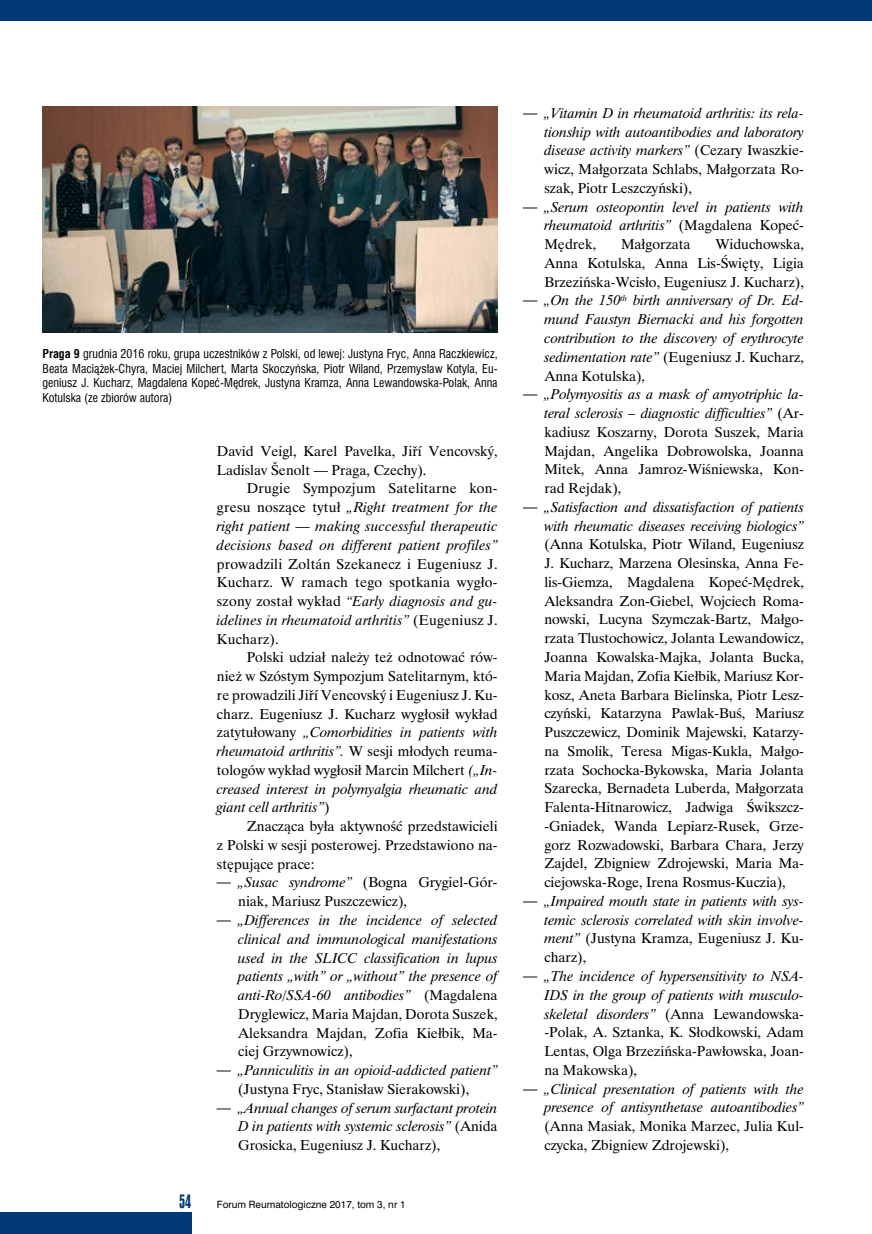
<style>
.page{position:relative;width:872px;height:1234px;background:#fff}
.page>*{position:absolute;margin:0;border:0;box-sizing:border-box;transform-origin:0 0}
.t1{font:18px "Swis 924 EU";color:#003976}
._30_Tekst{font:14.25px/18.8px "Time Ibis EE";color:#000;text-align:justify}
.t2{font:italic 14.25px/18.8px "Time Ibis EE";color:#000;text-align:justify}
._60_Rycina_-_podpis{font:12px/14.7px "Swis 721 Cn EU";color:#000;text-align:justify}
.t3{font:9.3px "Swis 721 PL";color:#000}
.s1{font-weight:700}
.s2{font-style:italic}
.s3{font-family:"Swis 721 Cn EU"}
.s4{font-family:"Swis 721 Cn EU";font-style:normal}
.s5{font-style:normal}
</style>
<div class="page">
<div style="left:0;top:0;width:872px;height:21px;background:#003976"></div>
<div style="left:0;top:1212px;width:191px;height:21px;background:#003976"></div>
<img style="left:42px;top:106px;width:455px;height:226px">
<p class="_60_Rycina_-_podpis" style="left:43px;top:346px;width:457px"><span class="s1">Praga 9</span> grudnia 2016 roku, grupa uczestników z Polski, od lewej: Justyna Fryc, Anna Raczkiewicz, Beata Maciążek-Chyra, Maciej Milchert, Marta Skoczyńska, Piotr Wiland, Przemysław Kotyla, Eu&shy;geniusz J. Kucharz, Magdalena Kopeć-Mędrek, Justyna Kramza, Anna Lewandowska-Polak, Anna Kotulska (ze zbiorów autora)</p>
<p class="_30_Tekst" style="left:217px;top:441px;width:282px">David Veigl, Karel Pavelka, Jiří Vencovský,<br>Ladislav Šenolt — Praga, Czechy).</p>
<p class="_30_Tekst" style="left:217px;top:479px;width:282px;text-indent:30px">Drugie Sympozjum Satelitarne kon&shy;gresu noszące tytuł <span class="s2">„Right treatment for the right patient — making successful therapeutic decisions based on different patient profiles” </span>prowadzili Zoltán Szekanecz i Eugeniusz J.<br>Kucharz. W ramach tego spotkania wygło&shy;szony został wykład <span class="s2">“Early diagnosis and gu&shy;idelines in rheumatoid arthritis”</span> (Eugeniusz J.<br>Kucharz).</p>
<p class="_30_Tekst" style="left:217px;top:647px;width:282px;text-indent:30px">Polski udział należy też odnotować rów&shy;nież w Szóstym Sympozjum Satelitarnym, któ&shy;re prowadzili Jiří Vencovský i Eugeniusz J. Ku&shy;charz. Eugeniusz J. Kucharz wygłosił wykład zatytułowany <span class="s2">„Comorbidities in patients with rheumatoid arthritis”.</span> W sesji młodych reuma&shy;tologów wykład wygłosił Marcin Milchert <span class="s2">(„In&shy;creased interest in polymyalgia rheumatic and giant cell arthritis”</span>)</p>
<p class="_30_Tekst" style="left:217px;top:816px;width:282px;text-indent:30px">Znacząca była aktywność przedstawicieli z Polski w sesji posterowej. Przedstawiono na&shy;stępujące prace:</p>
<p class="_30_Tekst" style="left:238px;top:872px;width:261px;text-indent:-21px"><span class="s3">—</span> <span class="s2">„Susac syndrome”</span> (Bogna Grygiel-Gór&shy;niak, Mariusz Puszczewicz),</p>
<p class="t2" style="left:238px;top:910px;width:261px;text-indent:-21px"><span class="s4">—</span> „Differences in the incidence of selected clinical and immunological manifestations used in the SLICC classification in lupus patients „with” or „without” the presence of anti-Ro/SSA-60 antibodies” <span class="s5">(Magdalena Dryglewicz, Maria Majdan, Dorota Suszek, Aleksandra Majdan, Zofia Kiełbik, Ma&shy;ciej Grzywnowicz),</span></p>
<p class="t2" style="left:217px;top:1060px;width:282px;text-align:center"><span class="s4">—</span> „Panniculitis in an opioid-addicted patient” <span class="s5">(Justyna Fryc, Stanisław Sierakowski),</span></p>
<p class="t2" style="left:238px;top:1097px;width:261px;text-indent:-21px"><span class="s4">—</span> „Annual changes of serum surfactant protein D in patients with systemic sclerosis” <span class="s5">(Anida Grosicka, Eugeniusz J. Kucharz),</span></p>
<p class="t1" style="left:179px;top:1189px;width:14px">54</p>
<p class="t3" style="left:217px;top:1198px;width:190px">Forum Reumatologiczne 2017, tom 3, nr 1</p>
<p class="t2" style="left:544px;top:103px;width:261px;text-indent:-21px"><span class="s4">—</span> „Vitamin D in rheumatoid arthritis: its rela&shy;tionship with autoantibodies and laboratory disease activity markers” <span class="s5">(Cezary Iwaszkie&shy;wicz, Małgorzata Schlabs, Małgorzata Ro&shy;szak, Piotr Leszczyński),</span></p>
<p class="t2" style="left:544px;top:197px;width:261px;text-indent:-21px"><span class="s4">—</span> „Serum osteopontin level in patients with rheumatoid arthritis” <span class="s5">(Magdalena Kopeć-Mędrek,</span></p>
<p class="_30_Tekst" style="left:544px;top:235px;width:261px;text-indent:171px">Widuchowska, Anna Kotulska, Anna Lis-Święty, Ligia Brzezińska-Wcisło, Eugeniusz J. Kucharz),</p>
<p class="t2" style="left:544px;top:291px;width:261px;text-indent:-21px"><span class="s4">—</span> „On the 150<sup>th</sup> birth anniversary of Dr. Ed&shy;mund Faustyn Biernacki and his forgotten contribution to the discovery of erythrocyte sedimentation rate” <span class="s5">(Eugeniusz J. Kucharz, Anna Kotulska),</span></p>
<p class="_30_Tekst" style="left:544px;top:385px;width:261px;text-indent:-21px"><span class="s3">—</span> <span class="s2">„Polymyositis as a mask of amyotriphic la&shy;teral sclerosis – diagnostic difficulties”</span> (Ar&shy;kadiusz Koszarny, Dorota Suszek, Maria Majdan, Angelika Dobrowolska, Joanna Mitek, Anna Jamroz-Wiśniewska, Kon&shy;rad Rejdak),</p>
<p class="_30_Tekst" style="left:544px;top:497px;width:261px;text-indent:-21px"><span class="s3">—</span> <span class="s2">„Satisfaction and dissatisfaction of patients with rheumatic diseases receiving biologics” </span>(Anna Kotulska, Piotr Wiland, Eugeniusz J. Kucharz, Marzena Olesinska, Anna Fe&shy;lis-Giemza, Magdalena Kopeć-Mędrek, Aleksandra Zon-Giebel, Wojciech Roma&shy;nowski, Lucyna Szymczak-Bartz, Małgo&shy;rzata Tlustochowicz, Jolanta Lewandowicz, Joanna Kowalska-Majka, Jolanta Bucka, Maria Majdan, Zofia Kiełbik, Mariusz Kor&shy;kosz, Aneta Barbara Bielinska, Piotr Lesz&shy;czyński, Katarzyna Pawlak-Buś, Mariusz Puszczewicz, Dominik Majewski, Katarzy&shy;na Smolik, Teresa Migas-Kukla, Małgo&shy;rzata Sochocka-Bykowska, Maria Jolanta Szarecka, Bernadeta Luberda, Małgorzata Falenta-Hitnarowicz, Jadwiga Świkszcz--Gniadek, Wanda Lepiarz-Rusek, Grze&shy;gorz Rozwadowski, Barbara Chara, Jerzy Zajdel, Zbigniew Zdrojewski, Maria Ma&shy;ciejowska-Roge, Irena Rosmus-Kuczia),</p>
<p class="t2" style="left:544px;top:891px;width:261px;text-indent:-21px"><span class="s4">—</span> „Impaired mouth state in patients with sys&shy;temic sclerosis correlated with skin involve&shy;ment” <span class="s5">(Justyna Kramza, Eugeniusz J. Ku&shy;charz),</span></p>
<p class="_30_Tekst" style="left:544px;top:966px;width:261px;text-indent:-21px"><span class="s3">—</span> <span class="s2">„The incidence of hypersensitivity to NSA-IDS in the group of patients with musculo&shy;skeletal disorders”</span> (Anna Lewandowska--Polak, A. Sztanka, K. Słodkowski, Adam Lentas, Olga Brzezińska-Pawłowska, Joan&shy;na Makowska),</p>
<p class="t2" style="left:544px;top:1078px;width:261px;text-indent:-21px"><span class="s4">—</span> „Clinical presentation of patients with the presence of antisynthetase autoantibodies” <span class="s5">(Anna Masiak, Monika Marzec, Julia Kul&shy;czycka, Zbigniew Zdrojewski),</span></p>
<p class="_30_Tekst" style="left:621px;top:235px;width:71px">Małgorzata</p>
</div>
